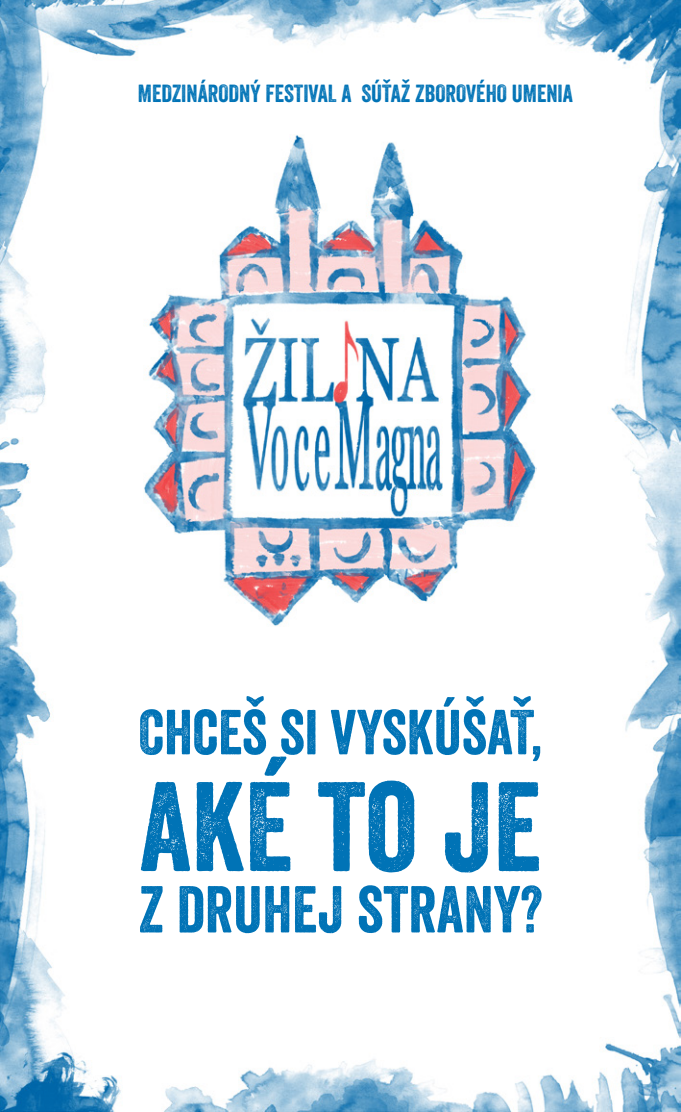
<style>
.page{position:relative;width:681px;height:1112px;background:#fff}
.page>*{position:absolute;margin:0;border:0;box-sizing:border-box;transform-origin:0 0}
.t1{font:122.8px "Veneer";color:#0073b6}
.t2{font:64px "Veneer";color:#0073b6}
.t3{font:61.2px "Veneer";color:#0073b6}
.t4{font:24px "Veneer";color:#0073b6}
</style>
<div class="page">
<img style="left:0;top:0;width:680px;height:1111px">
<img style="left:143px;top:135px;width:393px;height:491px">
<p class="t4" style="left:138px;top:78px;width:436px">MEDZINÁRODNÝ FESTIVAL A SÚŤAŽ ZBOROVÉHO UMENIA</p>
<p class="t3" style="left:138px;top:694px;width:405px">CHCEŠ SI VYSKÚŠAŤ,</p>
<p class="t1" style="left:139px;top:751px;width:403px">AKÉ TO JE</p>
<p class="t2" style="left:138px;top:870px;width:405px">Z DRUHEJ STRANY?</p>
</div>
